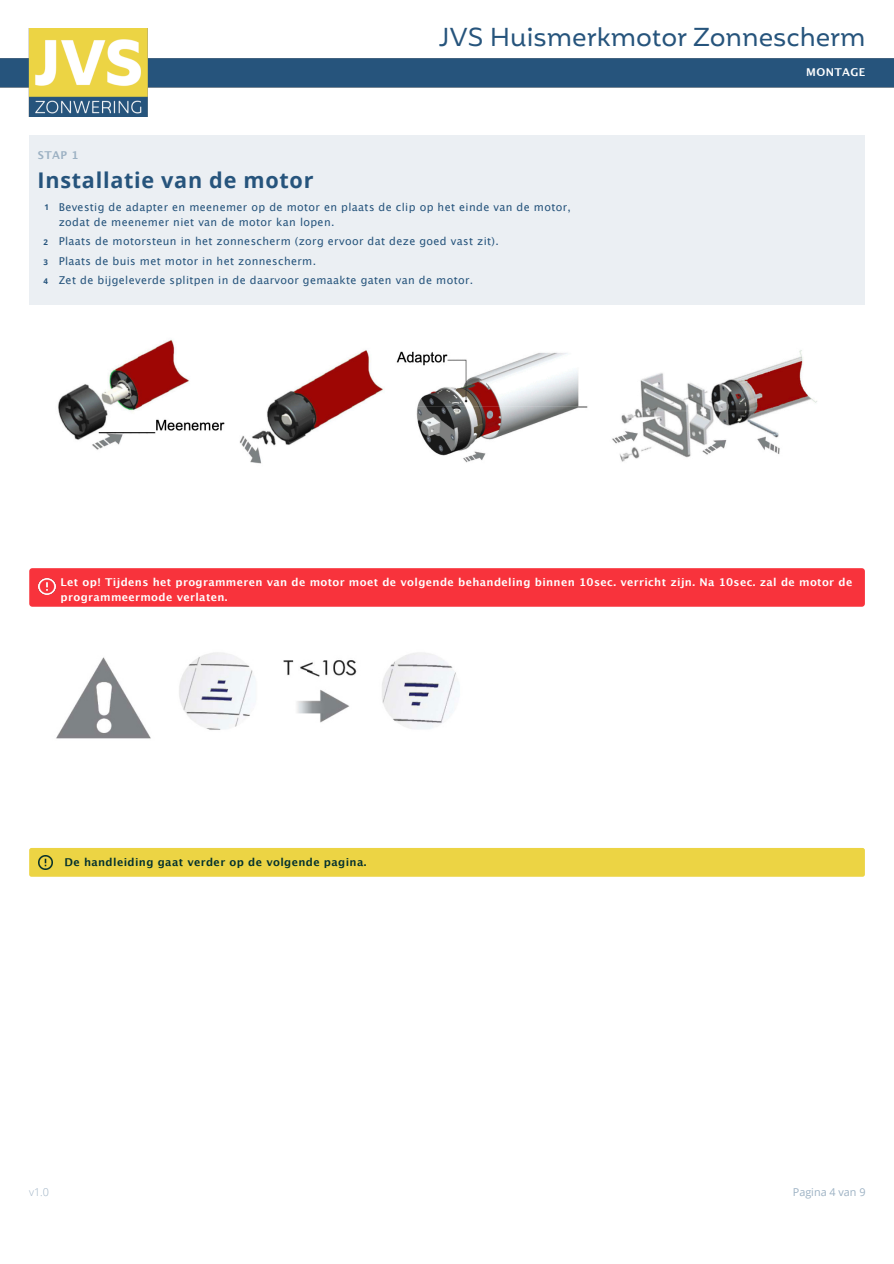
<style>
.page{position:relative;width:894px;height:1264px;background:#fff}
.page>*{position:absolute;margin:0;border:0;box-sizing:border-box;transform-origin:0 0}
.t1{font:25.2px "Mohr Alt";color:#26547c}
.t2{font:700 21.6px "Open Sans";letter-spacing:.035em;color:#26547c}
.t3{font:10.8px/19.5px "Lucida Grande";letter-spacing:.035em;color:#26547c}
.t4{font:700 10.8px/14.7px "Lucida Grande";letter-spacing:.035em;color:#fff}
.t5{font:700 10.8px "Lucida Grande";letter-spacing:.035em;color:#03312e}
.t6{font:10.8px "Open Sans";color:#9cb1c3}
.t7{font:700 10.8px "Lucida Grande";color:#9cb1c3}
.t8{font:300 10.8px "Open Sans";color:#9cb1c3}
.t9{font:700 7.95px "Open Sans";color:#26547c}
</style>
<div class="page">
<img style="left:0;top:29px;width:893px;height:87px">
<div style="left:29px;top:847px;width:835px;height:29px;background:#ecd444;border-radius:2px"></div>
<img style="left:39px;top:855px;width:14px;height:14px">
<div style="left:29px;top:135px;width:836px;height:170px;background:#ebeff3"></div>
<img style="left:58px;top:339px;width:759px;height:125px">
<div style="left:29px;top:568px;width:835px;height:38px;background:#f8333c;border-radius:3px"></div>
<img style="left:38px;top:578px;width:17px;height:16px">
<img style="left:56px;top:652px;width:403px;height:87px">
<p class="t7" style="left:38px;top:151px;width:42px">STAP 1</p>
<h1 class="t1" style="left:438px;top:22px;width:428px">JVS Huismerkmotor Zonnescherm</h1>
<p class="t4" style="left:806px;top:65px;width:61px">MONTAGE</p>
<h2 class="t2" style="left:38px;top:171px;width:277px">Installatie van de motor</h2>
<p class="t3" style="left:59px;top:200px;width:513px;line-height:15px">Bevestig de adapter en meenemer op de motor en plaats de clip op het einde van de motor, zodat de meenemer niet van de motor kan lopen.</p>
<p class="t3" style="left:59px;top:232px;width:441px">Plaats de motorsteun in het zonnescherm (zorg ervoor dat deze goed vast zit).<br>Plaats de buis met motor in het zonnescherm.<br>Zet de bijgeleverde splitpen in de daarvoor gemaakte gaten van de motor.</p>
<p class="t9" style="left:45px;top:204px;width:6px">1</p>
<p class="t9" style="left:43px;top:239px;width:6px">2</p>
<p class="t9" style="left:44px;top:259px;width:6px">3</p>
<p class="t9" style="left:43px;top:278px;width:6px">4</p>
<p class="t4" style="left:61px;top:576px;width:793px">Let op! Tijdens het programmeren van de motor moet de volgende behandeling binnen 10sec. verricht zijn. Na 10sec. zal de motor de programmeermode verlaten.</p>
<p class="t5" style="left:64px;top:857px;width:303px">De handleiding gaat verder op de volgende pagina.</p>
<p class="t8" style="left:29px;top:1187px;width:21px">v1.0</p>
<p class="t6" style="left:792px;top:1187px;width:74px">Pagina 4 van 9</p>
</div>
